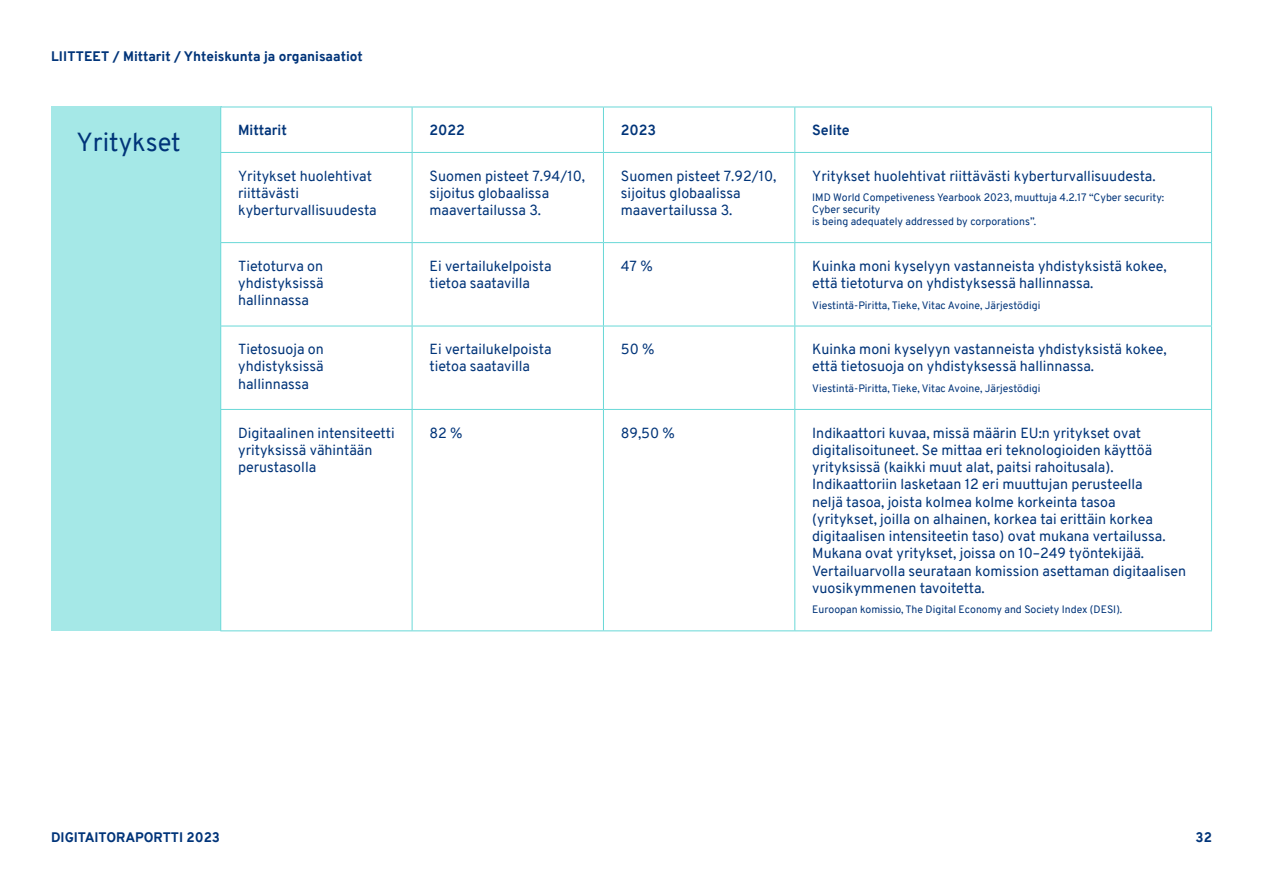
<style>
.page{position:relative;width:1263px;height:893px;background:#fff}
.page>*{position:absolute;margin:0;border:0;box-sizing:border-box;transform-origin:0 0}
.Table_H1{font:25.5px "Overpass";color:#003479}
.TABLE_LEIPIS_2023{font:14.25px/17.2px "Overpass";color:#003479}
.TABLE_LEIPIS_2023-2{font:700 14.25px "Overpass";color:#003479}
.t1{font:800 13.5px "Overpass";color:#003479}
.TABLE__LÄHDE_2023{font:10.5px/12px "Overpass";color:#003479}
</style>
<div class="page">
<div style="left:51px;top:107px;width:170px;height:524px;background:#a5e8e7"></div>
<svg style="left:221px;top:108px;width:990px;height:522px"></svg>
<hr style="left:220px;top:107px;width:192px;height:1px;background:#69d8d7">
<hr style="left:220px;top:107px;width:1px;height:45px;background:#69d8d7">
<hr style="left:412px;top:107px;width:191px;height:1px;background:#69d8d7">
<hr style="left:412px;top:107px;width:1px;height:45px;background:#69d8d7">
<hr style="left:603px;top:107px;width:192px;height:1px;background:#69d8d7">
<hr style="left:603px;top:107px;width:1px;height:45px;background:#69d8d7">
<hr style="left:795px;top:107px;width:417px;height:1px;background:#69d8d7">
<hr style="left:794px;top:107px;width:1px;height:45px;background:#69d8d7">
<hr style="left:1211px;top:107px;width:1px;height:45px;background:#69d8d7">
<hr style="left:220px;top:152px;width:192px;height:1px;background:#69d8d7">
<hr style="left:220px;top:153px;width:1px;height:89px;background:#69d8d7">
<hr style="left:412px;top:152px;width:191px;height:1px;background:#69d8d7">
<hr style="left:412px;top:153px;width:1px;height:89px;background:#69d8d7">
<hr style="left:603px;top:152px;width:192px;height:1px;background:#69d8d7">
<hr style="left:603px;top:153px;width:1px;height:89px;background:#69d8d7">
<hr style="left:795px;top:152px;width:417px;height:1px;background:#69d8d7">
<hr style="left:794px;top:153px;width:1px;height:89px;background:#69d8d7">
<hr style="left:1211px;top:153px;width:1px;height:89px;background:#69d8d7">
<hr style="left:220px;top:242px;width:192px;height:1px;background:#69d8d7">
<hr style="left:220px;top:243px;width:1px;height:83px;background:#69d8d7">
<hr style="left:412px;top:242px;width:191px;height:1px;background:#69d8d7">
<hr style="left:412px;top:243px;width:1px;height:83px;background:#69d8d7">
<hr style="left:603px;top:242px;width:192px;height:1px;background:#69d8d7">
<hr style="left:603px;top:243px;width:1px;height:83px;background:#69d8d7">
<hr style="left:795px;top:242px;width:417px;height:1px;background:#69d8d7">
<hr style="left:794px;top:243px;width:1px;height:83px;background:#69d8d7">
<hr style="left:1211px;top:243px;width:1px;height:83px;background:#69d8d7">
<hr style="left:220px;top:326px;width:192px;height:1px;background:#69d8d7">
<hr style="left:220px;top:326px;width:1px;height:83px;background:#69d8d7">
<hr style="left:412px;top:326px;width:191px;height:1px;background:#69d8d7">
<hr style="left:412px;top:326px;width:1px;height:83px;background:#69d8d7">
<hr style="left:603px;top:326px;width:192px;height:1px;background:#69d8d7">
<hr style="left:603px;top:326px;width:1px;height:83px;background:#69d8d7">
<hr style="left:795px;top:326px;width:417px;height:1px;background:#69d8d7">
<hr style="left:794px;top:326px;width:1px;height:83px;background:#69d8d7">
<hr style="left:1211px;top:326px;width:1px;height:83px;background:#69d8d7">
<hr style="left:220px;top:409px;width:192px;height:1px;background:#69d8d7">
<hr style="left:220px;top:410px;width:1px;height:220px;background:#69d8d7">
<hr style="left:412px;top:409px;width:191px;height:1px;background:#69d8d7">
<hr style="left:412px;top:410px;width:1px;height:220px;background:#69d8d7">
<hr style="left:603px;top:409px;width:192px;height:1px;background:#69d8d7">
<hr style="left:603px;top:410px;width:1px;height:220px;background:#69d8d7">
<hr style="left:795px;top:409px;width:417px;height:1px;background:#69d8d7">
<hr style="left:794px;top:410px;width:1px;height:220px;background:#69d8d7">
<hr style="left:1211px;top:410px;width:1px;height:220px;background:#69d8d7">
<hr style="left:220px;top:630px;width:192px;height:1px;background:#69d8d7">
<hr style="left:412px;top:630px;width:191px;height:1px;background:#69d8d7">
<hr style="left:603px;top:630px;width:192px;height:1px;background:#69d8d7">
<hr style="left:795px;top:630px;width:417px;height:1px;background:#69d8d7">
<p class="t1" style="left:51px;top:47px;width:313px">LIITTEET / Mittarit / Yhteiskunta ja organisaatiot</p>
<p class="Table_H1" style="left:77px;top:124px;width:106px">Yritykset</p>
<p class="TABLE_LEIPIS_2023-2" style="left:238px;top:120px;width:50px">Mittarit</p>
<p class="TABLE_LEIPIS_2023-2" style="left:429px;top:120px;width:37px">2022</p>
<p class="TABLE_LEIPIS_2023-2" style="left:621px;top:120px;width:37px">2023</p>
<p class="TABLE_LEIPIS_2023-2" style="left:812px;top:120px;width:39px">Selite</p>
<p class="TABLE_LEIPIS_2023" style="left:238px;top:167px;width:140px">Yritykset huolehtivat riittävästi kyberturvallisuudesta</p>
<p class="TABLE_LEIPIS_2023" style="left:429px;top:167px;width:157px">Suomen pisteet 7.94/10, sijoitus globaalissa maavertailussa 3.</p>
<p class="TABLE_LEIPIS_2023" style="left:621px;top:167px;width:157px">Suomen pisteet 7.92/10, sijoitus globaalissa maavertailussa 3.</p>
<p class="TABLE_LEIPIS_2023" style="left:812px;top:167px;width:345px">Yritykset huolehtivat riittävästi kyberturvallisuudesta.</p>
<p class="TABLE__LÄHDE_2023" style="left:812px;top:192px;width:354px">IMD World Competiveness Yearbook 2023, muuttuja 4.2.17 “Cyber security:<br>Cyber security<br>is being adequately addressed by corporations”.</p>
<p class="TABLE_LEIPIS_2023" style="left:238px;top:257px;width:87px;text-align:justify">Tietoturva on yhdistyksissä hallinnassa</p>
<p class="TABLE_LEIPIS_2023" style="left:429px;top:257px;width:124px">Ei vertailukelpoista tietoa saatavilla</p>
<p class="TABLE_LEIPIS_2023" style="left:621px;top:257px;width:33px">47 %</p>
<p class="TABLE_LEIPIS_2023" style="left:812px;top:257px;width:356px">Kuinka moni kyselyyn vastanneista yhdistyksistä kokee, että tietoturva on yhdistyksessä hallinnassa.</p>
<p class="TABLE__LÄHDE_2023" style="left:812px;top:299px;width:230px">Viestintä-Piritta, Tieke, Vitac Avoine, Järjestödigi</p>
<p class="TABLE_LEIPIS_2023" style="left:238px;top:341px;width:87px;text-align:justify">Tietosuoja on yhdistyksissä hallinnassa</p>
<p class="TABLE_LEIPIS_2023" style="left:429px;top:341px;width:124px">Ei vertailukelpoista tietoa saatavilla</p>
<p class="TABLE_LEIPIS_2023" style="left:621px;top:341px;width:35px">50 %</p>
<p class="TABLE_LEIPIS_2023" style="left:812px;top:341px;width:356px">Kuinka moni kyselyyn vastanneista yhdistyksistä kokee, että tietosuoja on yhdistyksessä hallinnassa.</p>
<p class="TABLE__LÄHDE_2023" style="left:812px;top:382px;width:230px">Viestintä-Piritta, Tieke, Vitac Avoine, Järjestödigi</p>
<p class="TABLE_LEIPIS_2023" style="left:238px;top:424px;width:158px">Digitaalinen intensiteetti yrityksissä vähintään perustasolla</p>
<p class="TABLE_LEIPIS_2023" style="left:429px;top:424px;width:35px">82 %</p>
<p class="TABLE_LEIPIS_2023" style="left:621px;top:424px;width:56px">89,50 %</p>
<p class="TABLE_LEIPIS_2023" style="left:812px;top:424px;width:375px">Indikaattori kuvaa, missä määrin EU:n yritykset ovat digitalisoituneet. Se mittaa eri teknologioiden käyttöä yrityksissä (kaikki muut alat, paitsi rahoitusala).<br>Indikaattoriin lasketaan 12 eri muuttujan perusteella<br>neljä tasoa, joista kolmea kolme korkeinta tasoa<br>(yritykset, joilla on alhainen, korkea tai erittäin korkea digitaalisen intensiteetin taso) ovat mukana vertailussa.<br>Mukana ovat yritykset, joissa on 10–249 työntekijää.<br>Vertailuarvolla seurataan komission asettaman digitaalisen vuosikymmenen tavoitetta.</p>
<p class="TABLE__LÄHDE_2023" style="left:812px;top:604px;width:312px">Euroopan komissio, The Digital Economy and Society Index (DESI).</p>
<p class="t1" style="left:51px;top:828px;width:171px">DIGITAITORAPORTTI 2023</p>
<p class="t1" style="left:1195px;top:828px;width:18px">32</p>
</div>
